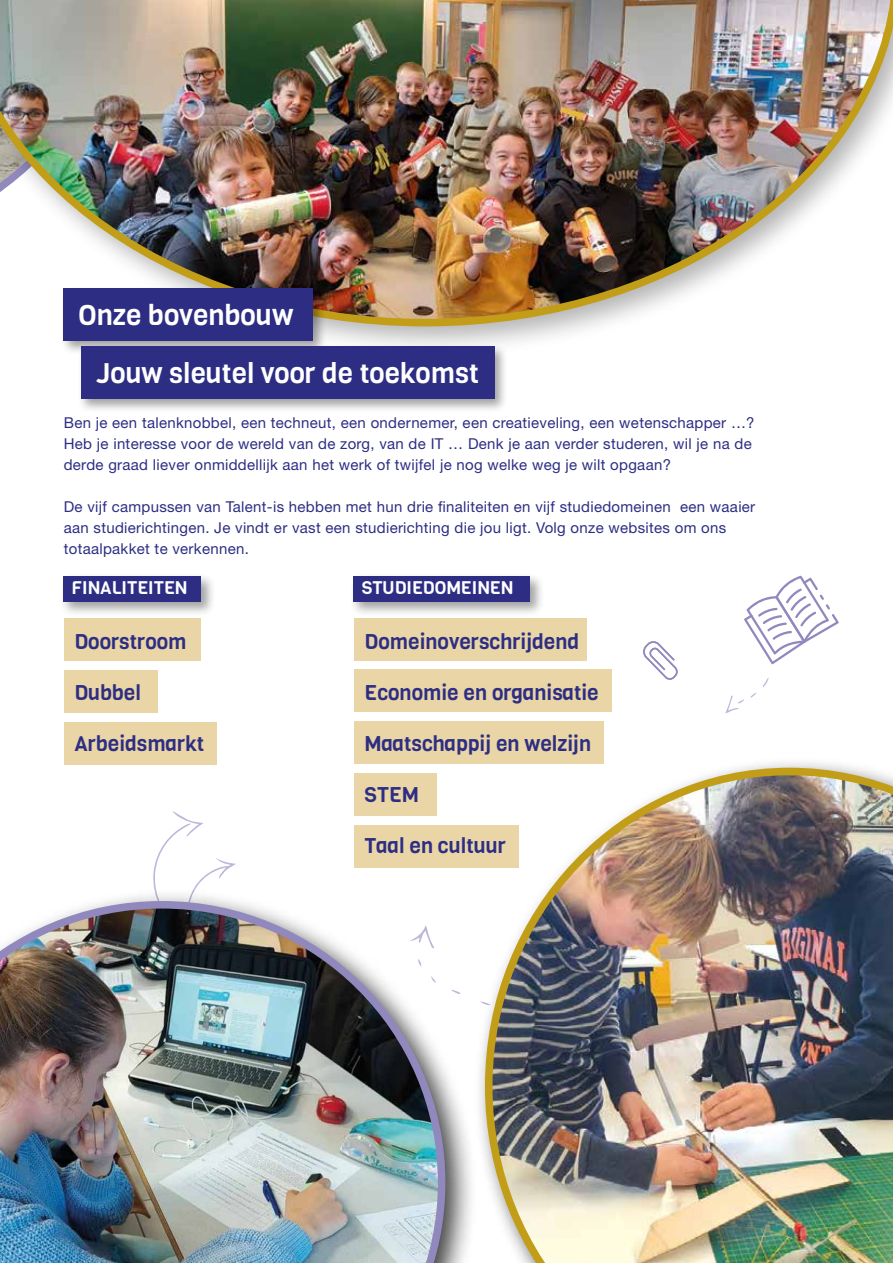
<style>
.page{position:relative;width:893px;height:1263px;background:#fff}
.page>*{position:absolute;margin:0;border:0;box-sizing:border-box;transform-origin:0 0}
.t1{font:28.2px "Viga";color:#fff}
.t2{font:27.9px "Viga";color:#fff}
.t3{font:21px "Viga";color:#2d2e83}
.t4{font:18px "Viga";color:#fff}
.t5{font:15px/21px "Helvetica Neue";letter-spacing:.02em;color:#2d2e83}
</style>
<div class="page">
<svg style="left:153px;top:811px;width:83px;height:77px"></svg>
<div style="left:0;top:888px;width:478px;height:375px;background:#000;opacity:.75"></div>
<img style="left:0;top:901px;width:445px;height:362px">
<div style="left:0;top:0;width:893px;height:358px;background:#000;opacity:.3"></div>
<img style="left:0;top:0;width:893px;height:326px">
<div style="left:61px;top:285px;width:266px;height:70px;background:#000;opacity:.37"></div>
<div style="left:64px;top:288px;width:249px;height:53px;background:#2d2e83"></div>
<div style="left:78px;top:343px;width:430px;height:70px;background:#000;opacity:.37"></div>
<div style="left:81px;top:346px;width:413px;height:53px;background:#2d2e83"></div>
<div style="left:60px;top:573px;width:156px;height:44px;background:#000;opacity:.37"></div>
<div style="left:63px;top:576px;width:138px;height:25px;background:#2d2e83"></div>
<div style="left:350px;top:573px;width:195px;height:44px;background:#000;opacity:.37"></div>
<div style="left:353px;top:576px;width:177px;height:25px;background:#2d2e83"></div>
<div style="left:64px;top:618px;width:137px;height:42px;background:#e9d5a6"></div>
<div style="left:354px;top:618px;width:233px;height:42px;background:#e9d5a6"></div>
<div style="left:64px;top:670px;width:93px;height:43px;background:#e9d5a6"></div>
<div style="left:354px;top:669px;width:257px;height:43px;background:#e9d5a6"></div>
<div style="left:64px;top:722px;width:153px;height:43px;background:#e9d5a6"></div>
<div style="left:354px;top:721px;width:250px;height:43px;background:#e9d5a6"></div>
<div style="left:354px;top:773px;width:82px;height:43px;background:#e9d5a6"></div>
<div style="left:354px;top:825px;width:165px;height:43px;background:#e9d5a6"></div>
<svg style="left:762px;top:678px;width:7px;height:9px"></svg>
<svg style="left:725px;top:695px;width:19px;height:18px"></svg>
<svg style="left:409px;top:925px;width:25px;height:23px"></svg>
<svg style="left:451px;top:990px;width:10px;height:4px"></svg>
<svg style="left:418px;top:959px;width:3px;height:8px"></svg>
<svg style="left:431px;top:976px;width:5px;height:6px"></svg>
<div style="left:473px;top:756px;width:420px;height:507px;background:#000;opacity:.75"></div>
<img style="left:485px;top:768px;width:408px;height:495px">
<svg style="left:744px;top:576px;width:95px;height:88px"></svg>
<svg style="left:643px;top:641px;width:35px;height:39px"></svg>
<h1 class="t1" style="left:79px;top:296px;width:216px">Onze bovenbouw</h1>
<h2 class="t2" style="left:96px;top:355px;width:384px">Jouw sleutel voor de toekomst</h2>
<p class="t5" style="left:64px;top:413px;width:692px">Ben je een talenknobbel, een techneut, een ondernemer, een creatieveling, een wetenschapper …?<br>Heb je interesse voor de wereld van de zorg, van de IT … Denk je aan verder studeren, wil je na de derde graad liever onmiddellijk aan het werk of twijfel je nog welke weg je wilt opgaan?</p>
<p class="t5" style="left:64px;top:497px;width:693px">De vijf campussen van Talent-is hebben met hun drie finaliteiten en vijf studiedomeinen een waaier aan studierichtingen. Je vindt er vast een studierichting die jou ligt. Volg onze websites om ons totaalpakket te verkennen.</p>
<p class="t4" style="left:72px;top:576px;width:117px">FINALITEITEN</p>
<p class="t4" style="left:362px;top:576px;width:153px">STUDIEDOMEINEN</p>
<h3 class="t3" style="left:74px;top:627px;width:114px">Doorstroom</h3>
<h3 class="t3" style="left:74px;top:678px;width:68px">Dubbel</h3>
<h3 class="t3" style="left:74px;top:729px;width:131px">Arbeidsmarkt</h3>
<h3 class="t3" style="left:365px;top:627px;width:216px">Domeinoverschrijdend</h3>
<h3 class="t3" style="left:365px;top:678px;width:236px">Economie en organisatie</h3>
<h3 class="t3" style="left:365px;top:729px;width:228px">Maatschappij en welzijn</h3>
<h3 class="t3" style="left:365px;top:780px;width:56px">STEM</h3>
<h3 class="t3" style="left:365px;top:831px;width:143px">Taal en cultuur</h3>
</div>
